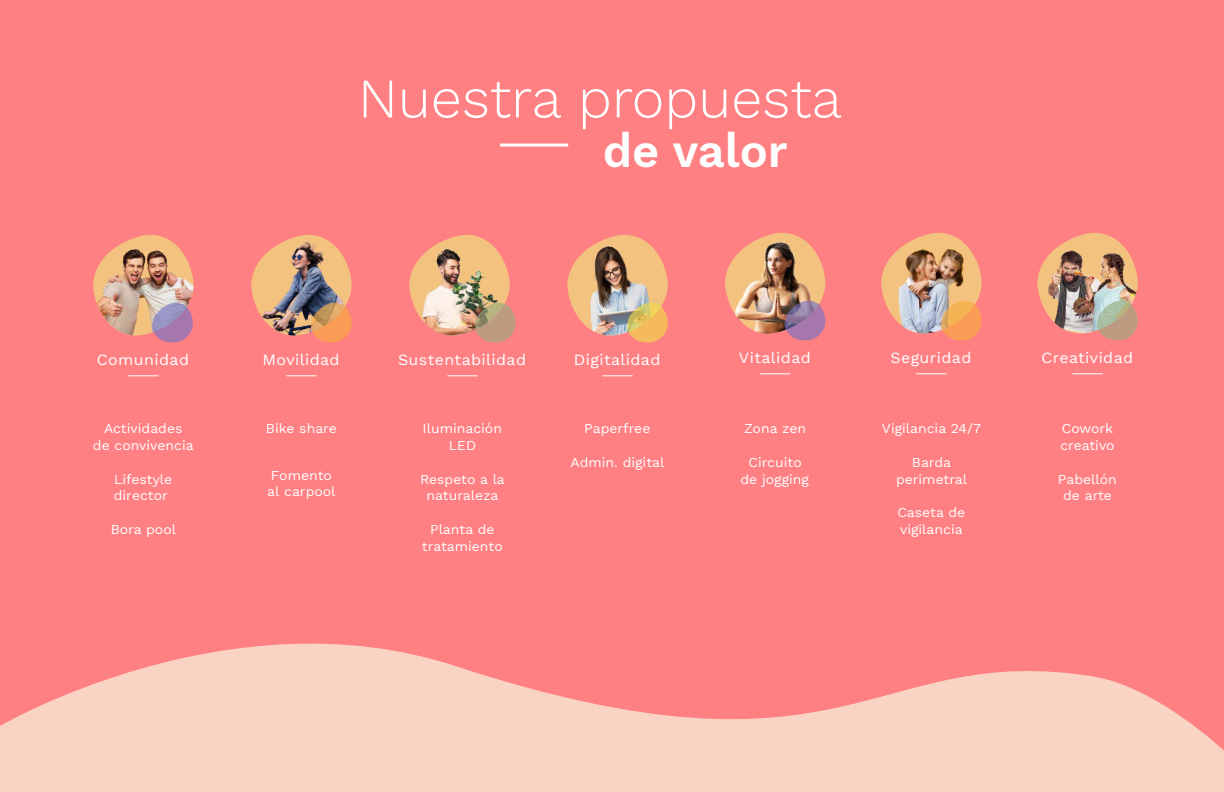
<style>
.page{position:relative;width:1224px;height:792px;background:#ff8083}
.page>*{position:absolute;margin:0;border:0;box-sizing:border-box;transform-origin:0 0}
.t1{font:300 55.8px "Work Sans";color:#fff}
.t2{font:600 47px "Work Sans";color:#fff}
.t3{font:15.4px "Work Sans";letter-spacing:.025em;color:#fff;scale:1.04 1}
.t4{font:13.4px/16.8px "Work Sans";color:#fff;text-align:center;scale:1.04 1}
</style>
<div class="page">
<svg style="left:0;top:643px;width:1224px;height:149px;fill:#f9d3c4"></svg>
<img style="left:93px;top:235px;width:101px;height:107px">
<hr style="left:128px;top:375px;width:31px;height:1px;background:#fff">
<img style="left:251px;top:235px;width:101px;height:107px">
<hr style="left:286px;top:375px;width:31px;height:1px;background:#fff">
<img style="left:409px;top:235px;width:107px;height:107px">
<hr style="left:447px;top:375px;width:31px;height:1px;background:#fff">
<img style="left:567px;top:235px;width:101px;height:107px">
<hr style="left:602px;top:375px;width:31px;height:1px;background:#fff">
<img style="left:725px;top:233px;width:100px;height:107px">
<hr style="left:760px;top:373px;width:30px;height:1px;background:#fff">
<img style="left:881px;top:233px;width:101px;height:107px">
<hr style="left:916px;top:373px;width:31px;height:1px;background:#fff">
<img style="left:1037px;top:233px;width:101px;height:107px">
<hr style="left:1072px;top:373px;width:31px;height:1px;background:#fff">
<hr style="left:500px;top:144px;width:68px;height:3px;background:#fff">
<hr style="left:0;top:0;width:1224px;height:1px;background:#f9d3c4">
<svg style="left:0;top:0;width:1223px;height:1px"></svg>
<h1 class="t1" style="left:358px;top:56px;width:485px">Nuestra propuesta</h1>
<h2 class="t2" style="left:603px;top:116px;width:187px">de valor</h2>
<p class="t3" style="left:97px;top:348px;width:90px">Comunidad</p>
<p class="t3" style="left:263px;top:348px;width:76px">Movilidad</p>
<p class="t3" style="left:398px;top:348px;width:125px">Sustentabilidad</p>
<p class="t3" style="left:574px;top:348px;width:85px">Digitalidad</p>
<p class="t3" style="left:739px;top:346px;width:71px">Vitalidad</p>
<p class="t3" style="left:890px;top:346px;width:79px">Seguridad</p>
<p class="t3" style="left:1041px;top:346px;width:90px">Creatividad</p>
<p class="t4" style="left:93px;top:420px;width:99px">Actividades<br>de convivencia</p>
<p class="t4" style="left:114px;top:470px;width:58px;text-align:left">Lifestyle director</p>
<p class="t4" style="left:111px;top:521px;width:64px">Bora pool</p>
<p class="t4" style="left:266px;top:420px;width:70px">Bike share</p>
<p class="t4" style="left:267px;top:467px;width:67px;line-height:16.1px;text-align:left">Fomento al carpool</p>
<p class="t4" style="left:423px;top:420px;width:78px">Iluminación<br>LED</p>
<p class="t4" style="left:420px;top:470px;width:83px">Respeto a la naturaleza</p>
<p class="t4" style="left:422px;top:521px;width:79px">Planta de tratamiento</p>
<p class="t4" style="left:584px;top:420px;width:65px">Paperfree</p>
<p class="t4" style="left:571px;top:453px;width:92px">Admin. digital</p>
<p class="t4" style="left:744px;top:420px;width:61px">Zona zen</p>
<p class="t4" style="left:740px;top:453px;width:67px">Circuito de jogging</p>
<p class="t4" style="left:882px;top:420px;width:97px">Vigilancia 24/7</p>
<p class="t4" style="left:896px;top:453px;width:70px">Barda perimetral</p>
<p class="t4" style="left:897px;top:504px;width:67px;text-align:left">Caseta de vigilancia</p>
<p class="t4" style="left:1060px;top:420px;width:54px;text-align:left">Cowork creativo</p>
<p class="t4" style="left:1058px;top:470px;width:58px">Pabellón de arte</p>
</div>
